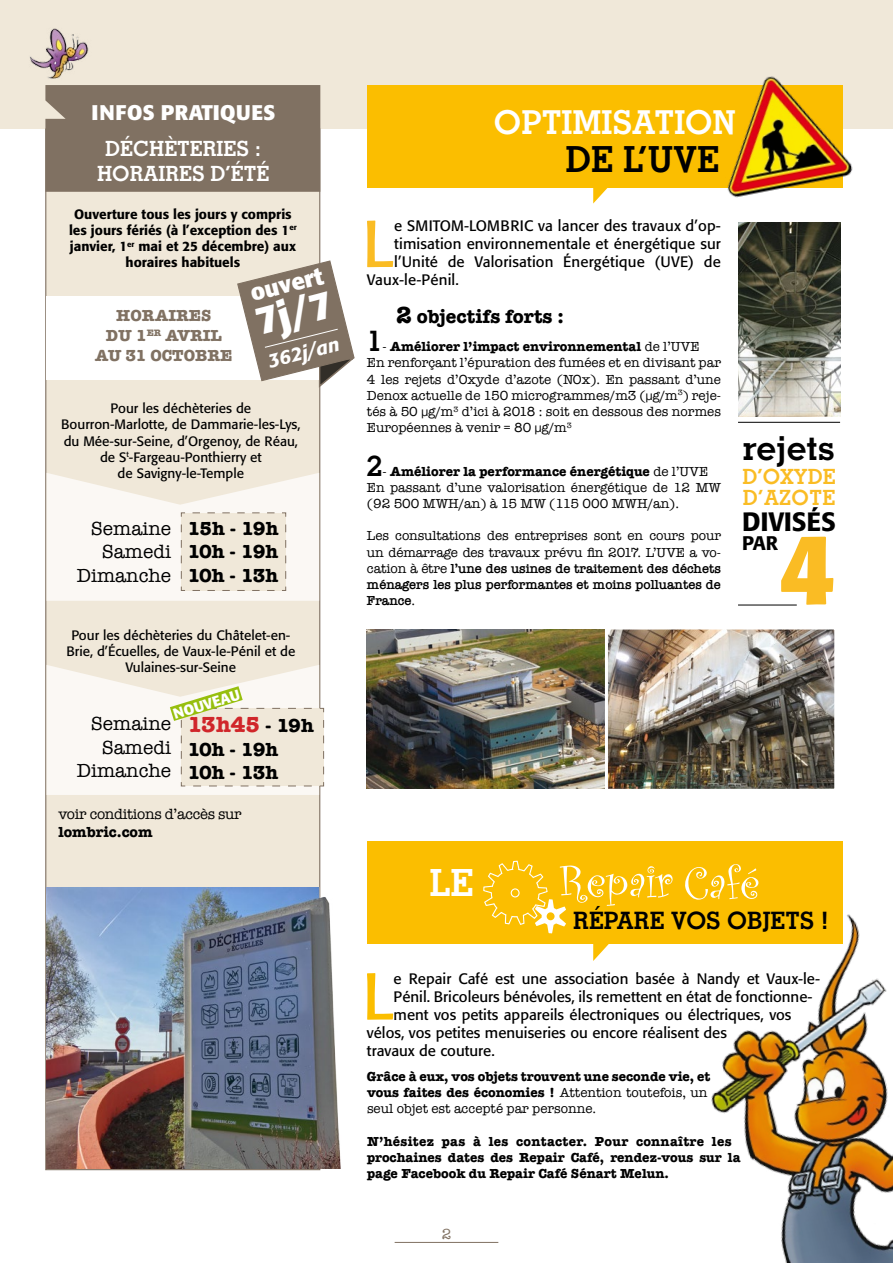
<style>
.page{position:relative;width:893px;height:1263px;background:#fff}
.page>*{position:absolute;margin:0;border:0;box-sizing:border-box;transform-origin:0 0}
.t1{font:700 99px "Formata";color:#fabc24}
.t2{font:65.55px "Formata";color:#fabc24}
.t3{font:65.55px "Formata";color:#fbbe00}
.t4{font:700 38.7px "Formata";color:#fff}
.t5{font:700 36px "Stymie BT";color:#000}
.t6{font:700 33px "Stymie BT";color:#fff}
.t7{font:500 26.25px "Formata";letter-spacing:-.005em;color:#000}
.t8{font:700 24px "Stymie BT";color:#000}
.t9{font:700 23.55px "Formata";color:#fff}
.t10{font:700 22.5px "American Typewriter";color:#d0262a}
.t11{font:700 21px/25.2px "Stymie BT";color:#fff;text-align:center}
.t12{font:700 21px "Formata";letter-spacing:.02em;color:#fff}
.t13{font:700 21px/21px "Stymie BT";letter-spacing:.01em;color:#fabc24}
.t14{font:19.5px/23.4px "American Typewriter";color:#000;text-align:right}
.t15{font:700 19.5px/23.4px "American Typewriter";color:#000;text-align:justify}
.t16{font:700 19.5px/23.4px "American Typewriter";letter-spacing:-.02em;color:#000}
.t17{font:italic 500 19.5px "Formata";color:#fff}
.t18{font:500 19.5px "Formata";color:#000}
.t19{font:700 16.5px/19.8px "American Typewriter";color:#807162;text-align:center}
.t20{font:15px "Formata";color:#000}
.t21{font:15px "American Typewriter";letter-spacing:-.02em;color:#000}
.t22{font:700 15px "American Typewriter";color:#000}
.t23{font:15px "American Typewriter";color:#807162}
.t24{font:700 14.4px "Formata";color:#fff}
.t25{font:13.5px/16.2px "American Typewriter";color:#000}
.t26{font:700 13.5px/16.2px "American Typewriter";color:#000}
.t27{font:13.5px/16.2px "Formata";color:#000;text-align:center}
.t28{font:500 13.5px/16.2px "Formata";color:#000;text-align:center}
.s1{font-size:19.5px;color:#000}
.s2{font-size:24px}
.s3{font-family:"Stymie BT";font-weight:700;font-size:28.5px}
.s4{font-weight:700}
.s5{font-weight:600}
.s6{font-weight:400}
</style>
<div class="page">
<div style="left:0;top:0;width:893px;height:128px;background:#f0e8d9"></div>
<hr style="left:395px;top:1242px;width:103px;height:1px;background:#807162">
<div style="left:367px;top:85px;width:476px;height:102px;background:#fbbe00"></div>
<div style="left:367px;top:841px;width:476px;height:102px;background:#fbbe00"></div>
<div style="left:45px;top:128px;width:275px;height:1042px;background:#f0e8d9;border:1px solid #807162"></div>
<svg style="left:593px;top:187px;width:30px;height:16px"></svg>
<div style="left:45px;top:85px;width:275px;height:107px;background:#807162"></div>
<img style="left:30px;top:28px;width:59px;height:51px">
<svg style="left:685px;top:864px;width:73px;height:36px"></svg>
<svg style="left:483px;top:861px;width:190px;height:100px"></svg>
<img style="left:708px;top:914px;width:185px;height:349px">
<hr style="left:738px;top:605px;width:59px;height:1px;background:#000">
<hr style="left:738px;top:422px;width:102px;height:1px;background:#000">
<img style="left:701px;top:76px;width:164px;height:122px">
<img style="left:367px;top:629px;width:236px;height:160px">
<img style="left:603px;top:629px;width:232px;height:160px">
<img style="left:738px;top:222px;width:102px;height:194px">
<svg style="left:47px;top:473px;width:272px;height:128px"></svg>
<svg style="left:47px;top:665px;width:277px;height:130px"></svg>
<div style="left:46px;top:296px;width:273px;height:83px;background:#fff"></div>
<svg style="left:236px;top:260px;width:119px;height:129px"></svg>
<img style="left:47px;top:887px;width:294px;height:282px">
<h3 class="t12" style="left:92px;top:99px;width:185px">INFOS PRATIQUES</h3>
<h3 class="t11" style="left:97px;top:135px;width:174px">DÉCHÈTERIES :<br>HORAIRES D’ÉTÉ</h3>
<p class="t28" style="left:69px;top:206px;width:229px">Ouverture tous les jours y compris les jours fériés (à l’exception des 1<sup>er </sup>janvier, 1<sup>er</sup> mai et 25 décembre) aux horaires habituels</p>
<h3 class="t9" style="left:247px;top:279px;width:76px;rotate:-14deg">ouvert</h3>
<h3 class="t4" style="left:250px;top:298px;width:79px;rotate:-14deg">7j/7</h3>
<h3 class="t17" style="left:266px;top:350px;width:74px;rotate:-14deg">362j/an</h3>
<p class="t19" style="left:95px;top:305px;width:139px">HORAIRES<br>DU 1<sup>ER</sup> AVRIL<br>AU 31 OCTOBRE</p>
<p class="t27" style="left:61px;top:400px;width:241px">Pour les déchèteries de<br>Bourron-Marlotte, de Dammarie-les-Lys, du Mée-sur-Seine, d’Orgenoy, de Réau, de S<sup>t</sup>-Fargeau-Ponthierry et<br>de Savigny-le-Temple</p>
<h3 class="t14" style="left:77px;top:516px;width:96px">Semaine<br>Samedi<br>Dimanche</h3>
<h3 class="t15" style="left:187px;top:516px;width:93px">15h - 19h 10h - 19h 10h - 13h</h3>
<p class="t27" style="left:66px;top:627px;width:230px">Pour les déchèteries du Châtelet-en-<br>Brie, d’Écuelles, de Vaux-le-Pénil et de<br>Vulaines-sur-Seine</p>
<p class="t24" style="left:171px;top:706px;width:70px;rotate:-17deg">NOUVEAU</p>
<h3 class="t14" style="left:77px;top:712px;width:96px">Semaine<br>Samedi<br>Dimanche</h3>
<h3 class="t10" style="left:187px;top:705px;width:128px">13h45 <span class="s1">- 19h</span></h3>
<h3 class="t16" style="left:187px;top:736px;width:92px">10h - 19h<br>10h - 13h</h3>
<p class="t21" style="left:58px;top:802px;width:185px">voir conditions d’accès sur</p>
<p class="t22" style="left:58px;top:819px;width:96px">lombric.com</p>
<h3 class="t6" style="left:494px;top:102px;width:244px">OPTIMISATION</h3>
<h3 class="t5" style="left:565px;top:137px;width:155px">DE L’UVE</h3>
<h2 class="t2" style="left:362px;top:204px;width:33px">L</h2>
<p class="t20" style="left:394px;top:217px;width:328px">e SMITOM-LOMBRIC va lancer des travaux d’op-</p>
<p class="t20" style="left:394px;top:235px;width:328px">timisation environnementale et énergétique sur</p>
<p class="t20" style="left:394px;top:253px;width:328px">l’Unité de Valorisation Énergétique (UVE) de</p>
<p class="t20" style="left:367px;top:271px;width:93px">Vaux-le-Pénil.</p>
<h3 class="t15" style="left:396px;top:304px;width:169px"><span class="s2">2</span> objectifs forts :</h3>
<p class="t25" style="left:367px;top:338px;width:355px"><span class="s3">1</span>- <span class="s4">Améliorer l’impact environnemental</span> de l’UVE<br>En renforçant l’épuration des fumées et en divisant par 4 les rejets d’Oxyde d’azote (NOx). En passant d’une Denox actuelle de 150 microgrammes/m3 (µg/m<sup>3</sup>) reje&shy;tés à 50 µg/m<sup>3</sup> d’ici à 2018 : soit en dessous des normes Européennes à venir = 80 µg/m<sup>3</sup></p>
<p class="t25" style="left:367px;top:462px;width:355px"><span class="s3">2</span>- <span class="s4">Améliorer la performance énergétique</span> de l’UVE<br>En passant d’une valorisation énergétique de 12 MW (92 500 MWH/an) à 15 MW (115 000 MWH/an).</p>
<p class="t25" style="left:367px;top:527px;width:355px;text-align:justify">Les consultations des entreprises sont en cours pour un démarrage des travaux prévu fin 2017. L’UVE a vo&shy;cation à être <span class="s5">l’une des usines de traitement des déchets ménagers les plus performantes et moins polluantes de France</span>.</p>
<h3 class="t5" style="left:743px;top:426px;width:94px">rejets</h3>
<h3 class="t13" style="left:743px;top:466px;width:94px">D’OXYDE<br>D’AZOTE</h3>
<h3 class="t7" style="left:742px;top:505px;width:95px">DIVISÉS</h3>
<h3 class="t18" style="left:742px;top:531px;width:37px">PAR</h3>
<h1 class="t1" style="left:778px;top:507px;width:59px">4</h1>
<h3 class="t8" style="left:573px;top:906px;width:257px">RÉPARE VOS OBJETS !</h3>
<h2 class="t3" style="left:362px;top:956px;width:33px">L</h2>
<p class="t20" style="left:394px;top:969px;width:428px">e Repair Café est une association basée à Nandy et Vaux-le-</p>
<p class="t20" style="left:394px;top:987px;width:420px">Pénil. Bricoleurs bénévoles, ils remettent en état de fonctionne-</p>
<p class="t20" style="left:394px;top:1005px;width:399px">ment vos petits appareils électroniques ou électriques, vos</p>
<p class="t20" style="left:367px;top:1023px;width:361px">vélos, vos petites menuiseries ou encore réalisent des</p>
<p class="t20" style="left:367px;top:1041px;width:129px">travaux de couture.</p>
<p class="t26" style="left:367px;top:1067px;width:345px">Grâce à eux, vos objets trouvent une seconde vie, et vous faites des économies ! <span class="s6">Attention toutefois, un seul objet est accepté par personne.</span></p>
<p class="t26" style="left:367px;top:1132px;width:375px">N’hésitez pas à les contacter. Pour connaître les prochaines dates des Repair Café, rendez-vous sur la page Facebook du Repair Café Sénart Melun.</p>
<p class="t23" style="left:442px;top:1223px;width:11px">2</p>
</div>
